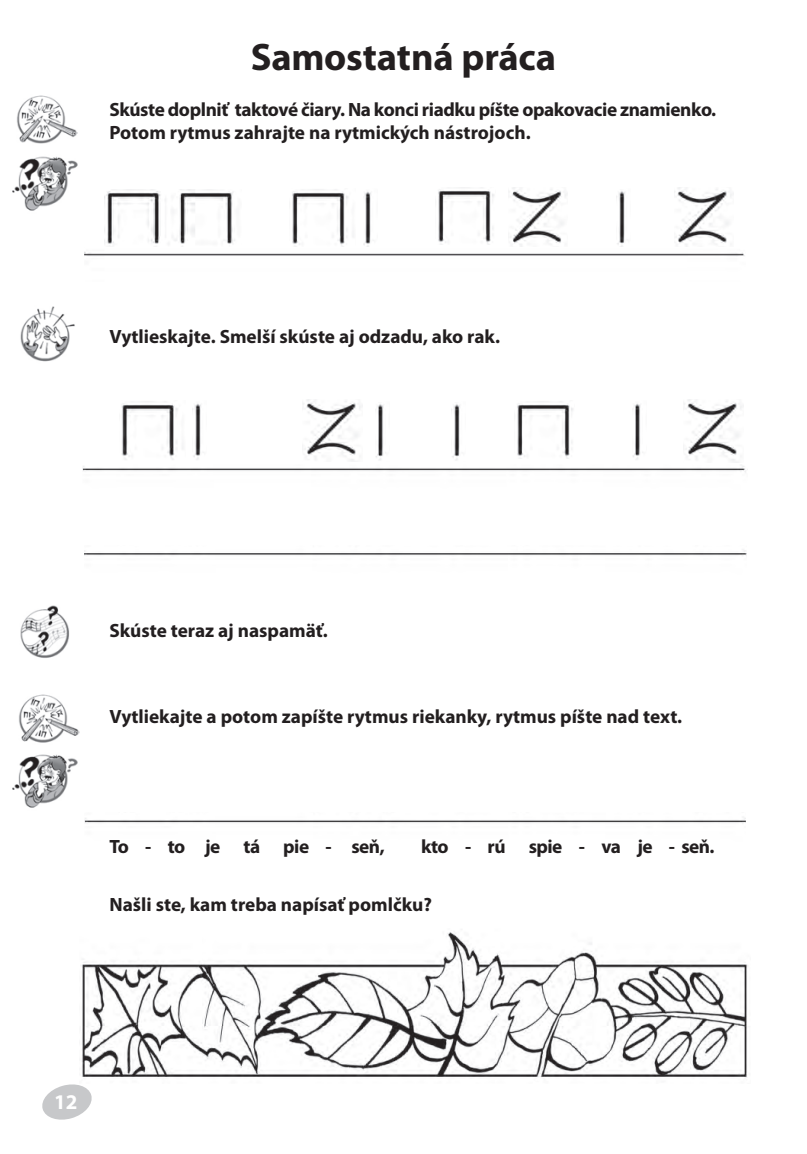
<style>
.page{position:relative;width:807px;height:1154px;background:#fff}
.page>*{position:absolute;margin:0;border:0;box-sizing:border-box;transform-origin:0 0}
.t1{font:700 38.5px "Myriad Pro";letter-spacing:-.005em;color:#231f20}
.t2{font:700 21px "Myriad Pro";color:#fff}
.t3{font:700 19.25px "Myriad Pro";color:#231f20}
.t4{font:700 19.25px/23.1px "Myriad Pro";letter-spacing:-.02em;color:#231f20}
.t5{font:700 19.25px "Myriad Pro";letter-spacing:-.025em;color:#231f20}
</style>
<div class="page">
<svg style="left:42px;top:1084px;width:50px;height:36px"></svg>
<img style="left:85px;top:817px;width:660px;height:6px">
<img style="left:81px;top:932px;width:667px;height:146px">
<img style="left:83px;top:465px;width:663px;height:8px">
<img style="left:84px;top:550px;width:663px;height:6px">
<img style="left:19px;top:694px;width:60px;height:49px">
<img style="left:12px;top:156px;width:66px;height:55px">
<img style="left:20px;top:306px;width:55px;height:56px">
<img style="left:20px;top:605px;width:49px;height:53px">
<img style="left:12px;top:754px;width:66px;height:54px">
<img style="left:106px;top:189px;width:129px;height:58px">
<img style="left:292px;top:189px;width:62px;height:58px">
<img style="left:363px;top:191px;width:8px;height:56px">
<img style="left:438px;top:187px;width:56px;height:57px">
<img style="left:508px;top:187px;width:59px;height:60px">
<img style="left:674px;top:187px;width:58px;height:60px">
<img style="left:617px;top:191px;width:8px;height:56px">
<img style="left:121px;top:401px;width:62px;height:59px">
<img style="left:193px;top:403px;width:8px;height:57px">
<img style="left:303px;top:399px;width:58px;height:63px">
<img style="left:684px;top:399px;width:58px;height:63px">
<img style="left:633px;top:403px;width:10px;height:57px">
<img style="left:452px;top:404px;width:8px;height:56px">
<img style="left:375px;top:404px;width:9px;height:56px">
<img style="left:517px;top:401px;width:56px;height:57px">
<img style="left:85px;top:252px;width:660px;height:4px">
<img style="left:17px;top:95px;width:60px;height:49px">
<h1 class="t1" style="left:251px;top:35px;width:307px">Samostatná práca</h1>
<p class="t4" style="left:109px;top:98px;width:608px">Skúste doplniť taktové čiary. Na konci riadku píšte opakovacie znamienko.<br>Potom rytmus zahrajte na rytmických nástrojoch.</p>
<p class="t3" style="left:109px;top:326px;width:392px">Vytlieskajte. Smelší skúste aj odzadu, ako rak.</p>
<p class="t3" style="left:109px;top:619px;width:220px">Skúste teraz aj naspamäť.</p>
<p class="t3" style="left:109px;top:705px;width:574px">Vytliekajte a potom zapíšte rytmus riekanky, rytmus píšte nad text.</p>
<p class="t5" style="left:109px;top:836px;width:277px">To - to je tá pie - seň,</p>
<p class="t5" style="left:421px;top:836px;width:295px">kto - rú spie - va je - seň.</p>
<p class="t3" style="left:109px;top:893px;width:324px">Našli ste, kam treba napísať pomlčku?</p>
<p class="t2" style="left:54px;top:1090px;width:25px">12</p>
</div>
